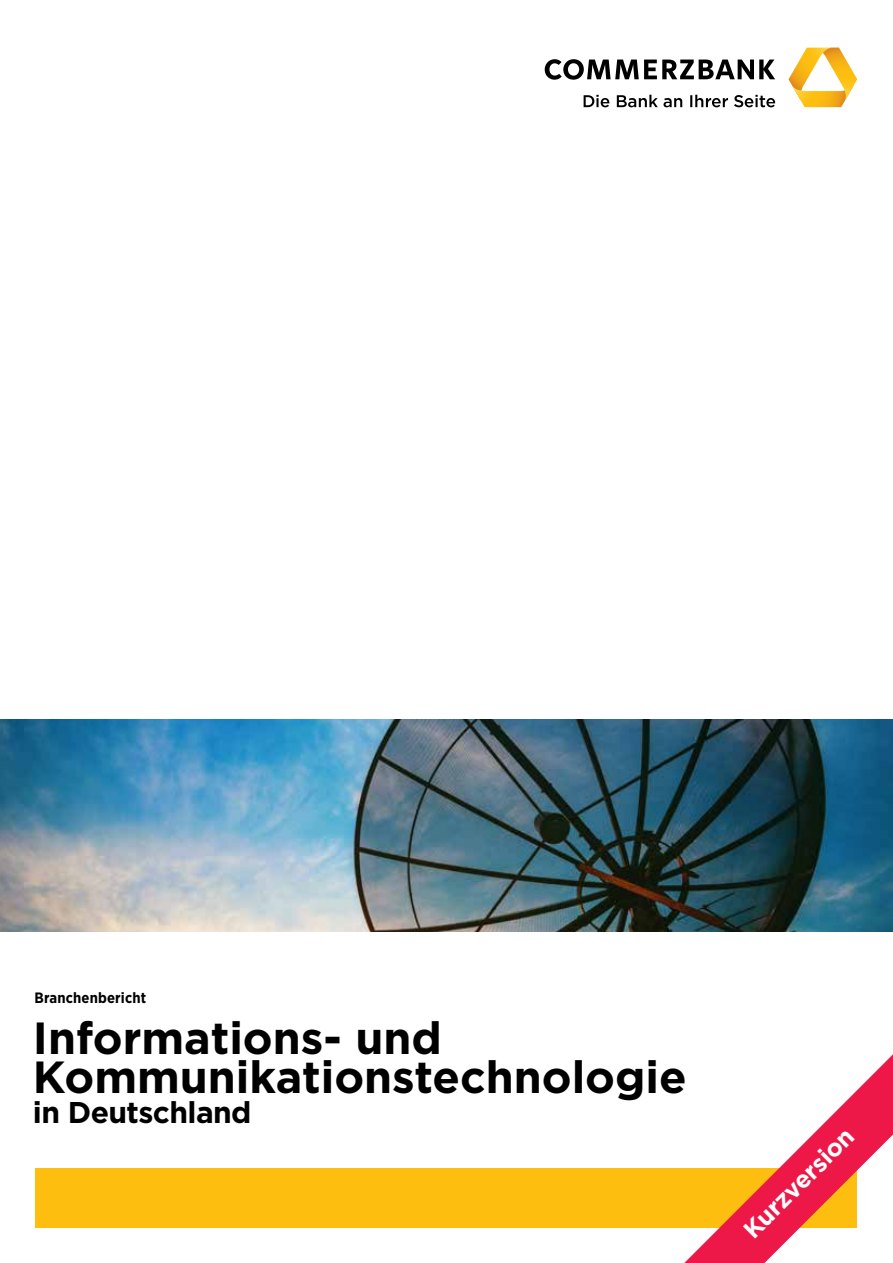
<style>
.page{position:relative;width:893px;height:1263px;background:#fff}
.page>*{position:absolute;margin:0;border:0;box-sizing:border-box;transform-origin:0 0}
.t1{font:700 45px/39px "Gotham";color:#000}
.t2{font:700 30px "Gotham";letter-spacing:-.02em;color:#000}
.t3{font:700 24.6px "Gotham";color:#fff}
.t4{font:700 15px "Gotham Narrow";letter-spacing:.01em;color:#000}
</style>
<div class="page">
<img style="left:0;top:719px;width:893px;height:213px">
<div style="left:36px;top:1168px;width:821px;height:59px;background:#febe10"></div>
<svg style="left:545px;top:59px;width:230px;height:21px"></svg>
<svg style="left:788px;top:48px;width:69px;height:59px"></svg>
<svg style="left:584px;top:95px;width:191px;height:12px"></svg>
<svg style="left:586px;top:1054px;width:307px;height:209px"></svg>
<p class="t4" style="left:35px;top:987px;width:113px">Branchenbericht</p>
<p class="t1" style="left:33px;top:1018px;width:655px">Informations- und<br>Kommunikationstechnologie</p>
<p class="t2" style="left:33px;top:1093px;width:220px">in Deutschland</p>
<p class="t3" style="left:736px;top:1222px;width:146px;rotate:-45deg">Kurzversion</p>
</div>
